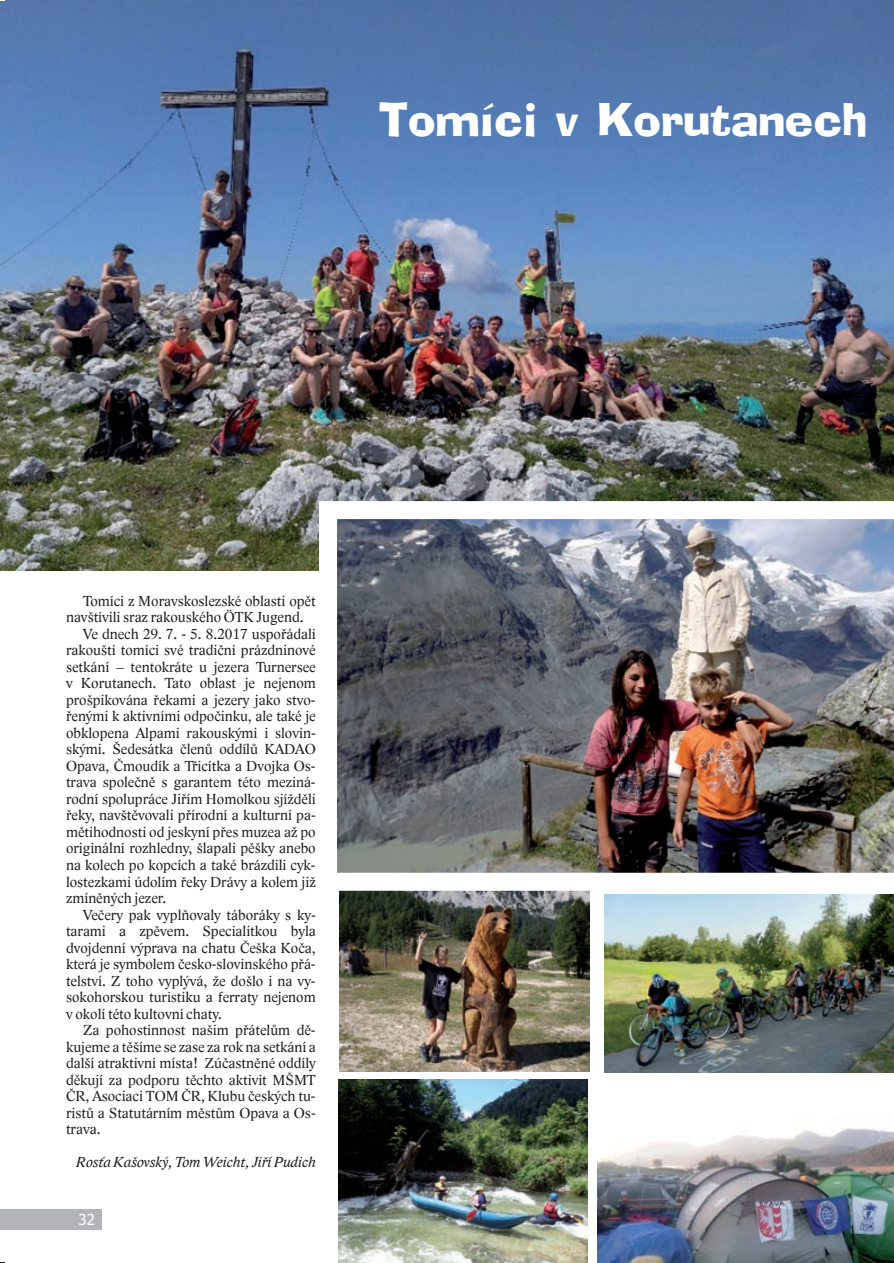
<style>
.page{position:relative;width:894px;height:1263px;background:#fff}
.page>*{position:absolute;margin:0;border:0;box-sizing:border-box;transform-origin:0 0}
.t1{font:45px "Adelaide";color:#fff}
.t2{font:15px "Lido STFCE";color:#231f20}
.t3{font:italic 15px "Lido STFCE";color:#231f20}
.t4{font:15px "Tahoma";color:#fff}
</style>
<div class="page">
<img style="left:338px;top:1079px;width:250px;height:184px">
<img style="left:339px;top:891px;width:250px;height:180px">
<img style="left:1px;top:0;width:893px;height:571px">
<img style="left:597px;top:1128px;width:297px;height:135px">
<img style="left:604px;top:894px;width:290px;height:179px">
<img style="left:319px;top:501px;width:575px;height:390px">
<div style="left:1px;top:1209px;width:101px;height:20px;background:#b3b4b8"></div>
<h1 class="t1" style="left:378px;top:92px;width:489px">Tomíci v Korutanech</h1>
<p class="t2" style="left:83px;top:593px;width:234px">Tomíci z Moravskoslezské oblasti opět</p>
<p class="t2" style="left:66px;top:609px;width:239px">navštívili sraz rakouského ÖTK Jugend.</p>
<p class="t2" style="left:83px;top:626px;width:234px">Ve dnech 29. 7. - 5. 8.2017 uspořádali</p>
<p class="t2" style="left:66px;top:642px;width:251px">rakouští tomíci své tradiční prázdninové</p>
<p class="t2" style="left:66px;top:659px;width:251px">setkání – tentokráte u jezera Turnersee</p>
<p class="t2" style="left:66px;top:675px;width:251px">v Korutanech. Tato oblast je nejenom</p>
<p class="t2" style="left:66px;top:692px;width:251px">prošpikována řekami a jezery jako stvo-</p>
<p class="t2" style="left:66px;top:708px;width:251px">řenými k aktivními odpočinku, ale také je</p>
<p class="t2" style="left:66px;top:725px;width:251px">obklopena Alpami rakouskými i slovin-</p>
<p class="t2" style="left:66px;top:741px;width:251px">skými. Šedesátka členů oddílů KADAO</p>
<p class="t2" style="left:66px;top:758px;width:251px">Opava, Čmoudík a Třicítka a Dvojka Os-</p>
<p class="t2" style="left:66px;top:774px;width:251px">trava společně s garantem této meziná-</p>
<p class="t2" style="left:66px;top:791px;width:251px">rodní spolupráce Jiřím Homolkou sjížděli</p>
<p class="t2" style="left:66px;top:807px;width:251px">řeky, navštěvovali přírodní a kulturní pa-</p>
<p class="t2" style="left:66px;top:824px;width:251px">mětihodnosti od jeskyní přes muzea až po</p>
<p class="t2" style="left:66px;top:840px;width:251px">originální rozhledny, šlapali pěšky anebo</p>
<p class="t2" style="left:66px;top:857px;width:251px">na kolech po kopcích a také brázdili cyk-</p>
<p class="t2" style="left:66px;top:873px;width:251px">lostezkami údolím řeky Drávy a kolem již</p>
<p class="t2" style="left:66px;top:890px;width:102px">zmíněných jezer.</p>
<p class="t2" style="left:83px;top:905px;width:234px">Večery pak vyplňovaly táboráky s ky-</p>
<p class="t2" style="left:66px;top:923px;width:251px">tarami a zpěvem. Specialitkou byla</p>
<p class="t2" style="left:66px;top:939px;width:251px">dvojdenní výprava na chatu Češka Koča,</p>
<p class="t2" style="left:66px;top:956px;width:251px">která je symbolem česko-slovinského přá-</p>
<p class="t2" style="left:66px;top:972px;width:251px">telství. Z toho vyplývá, že došlo i na vy-</p>
<p class="t2" style="left:66px;top:989px;width:251px">sokohorskou turistiku a ferraty nejenom</p>
<p class="t2" style="left:66px;top:1005px;width:157px">v okolí této kultovní chaty.</p>
<p class="t2" style="left:83px;top:1022px;width:234px">Za pohostinnost našim přátelům dě-</p>
<p class="t2" style="left:66px;top:1038px;width:251px">kujeme a těšíme se zase za rok na setkání a</p>
<p class="t2" style="left:66px;top:1055px;width:251px">další atraktivní místa! Zúčastněné oddíly</p>
<p class="t2" style="left:66px;top:1071px;width:251px">děkují za podporu těchto aktivit MŠMT</p>
<p class="t2" style="left:66px;top:1088px;width:251px">ČR, Asociaci TOM ČR, Klubu českých tu-</p>
<p class="t2" style="left:66px;top:1103px;width:251px">ristů a Statutárním městům Opava a Os-</p>
<p class="t2" style="left:66px;top:1121px;width:36px">trava.</p>
<p class="t3" style="left:76px;top:1153px;width:241px">Rosťa Kašovský, Tom Weicht, Jiří Pudich</p>
<p class="t4" style="left:79px;top:1209px;width:18px">32</p>
</div>
